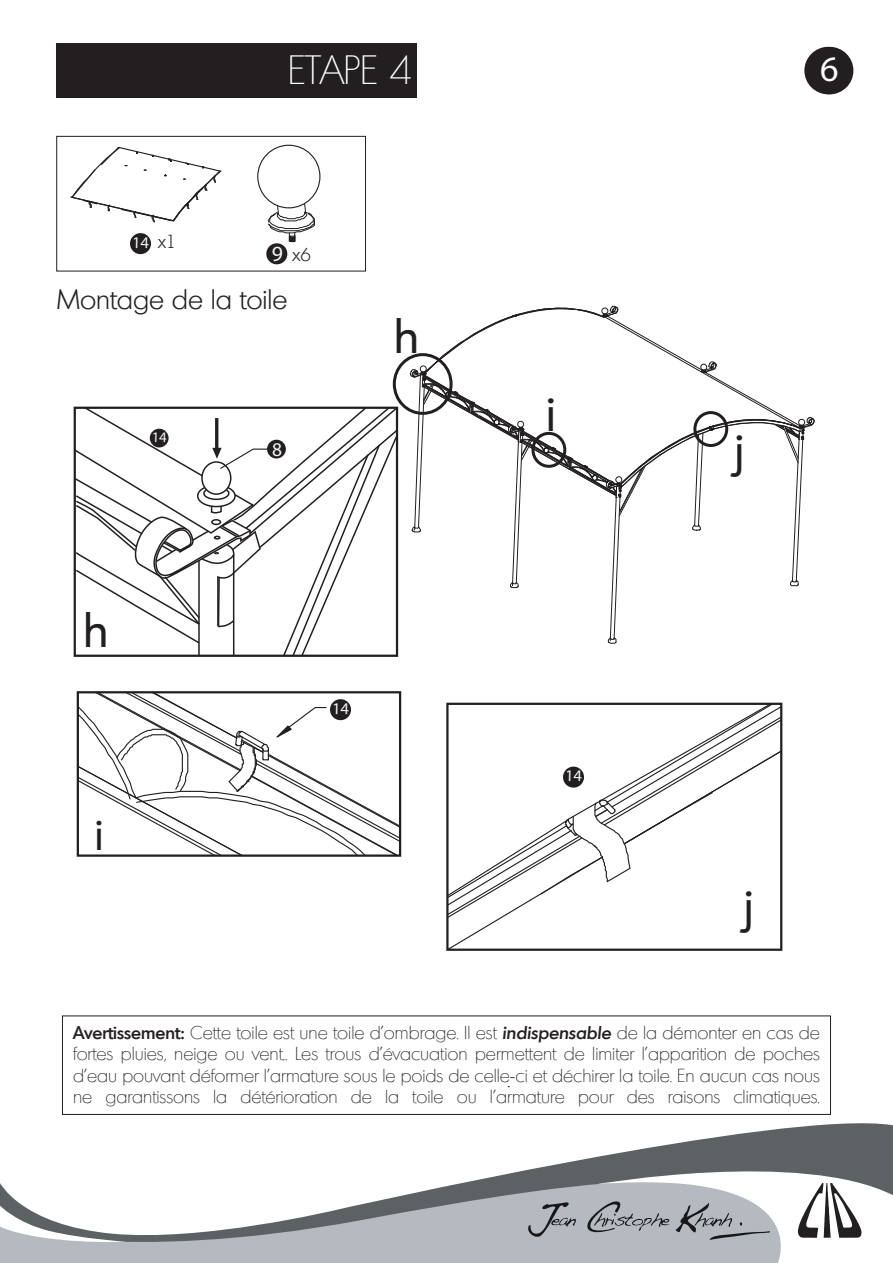
<style>
.page{position:relative;width:893px;height:1263px;background:#fff}
.page>*{position:absolute;margin:0;border:0;box-sizing:border-box;transform-origin:0 0}
.t1{font:47.7px "Montreal";color:#231f20}
.t2{font:42.6px "Montreal";color:#231f20}
.t3{font:200 39px "Montreal";color:#fff}
.t4{font:36px "Myriad Pro";color:#fff}
.t5{font:300 27px "Montreal";color:#231f20}
.t6{font:19.5px "Myriad Pro";color:#f4f5f6}
.t7{font:200 18px/21.6px "Montreal";color:#231f20;text-align:justify}
.t8{font:300 18px "Montreal";color:#231f20}
.s1{font-family:"Myriad Pro";font-weight:400;font-size:21.75px;color:#f4f5f6}
.s2{font-weight:500}
.s3{font-weight:500;font-style:italic}
</style>
<div class="page">
<div style="left:56px;top:136px;width:310px;height:135px;border:1px solid #231f20"></div>
<div style="left:130px;top:233px;width:21px;height:21px;background:#231f20;border-radius:50%"></div>
<svg style="left:62px;top:1108px;width:831px;height:41px"></svg>
<svg style="left:0;top:1146px;width:803px;height:117px"></svg>
<svg style="left:0;top:1205px;width:126px;height:40px"></svg>
<svg style="left:526px;top:1149px;width:367px;height:114px"></svg>
<svg style="left:806px;top:47px;width:47px;height:47px"></svg>
<div style="left:804px;top:47px;width:48px;height:47px;background:#231f20;border-radius:50%"></div>
<div style="left:57px;top:44px;width:360px;height:54px;background:#231f20"></div>
<div style="left:266px;top:243px;width:22px;height:22px;background:#231f20;border-radius:50%"></div>
<svg style="left:268px;top:203px;width:47px;height:39px"></svg>
<svg style="left:70px;top:147px;width:152px;height:76px"></svg>
<div style="left:258px;top:145px;width:62px;height:63px;background:#fff;border-radius:50%"></div>
<div style="left:257px;top:145px;width:63px;height:63px;border:1px solid #231f20;border-radius:50%"></div>
<svg style="left:408px;top:305px;width:407px;height:339px"></svg>
<div style="left:393px;top:353px;width:60px;height:62px;border:3px solid #231f20;border-radius:50%"></div>
<div style="left:531px;top:432px;width:35px;height:36px;border:3px solid #231f20;border-radius:50%"></div>
<div style="left:693px;top:411px;width:35px;height:36px;border:3px solid #231f20;border-radius:50%"></div>
<div style="left:601px;top:308px;width:7px;height:6px;border:1px solid #231f20;border-radius:50%"></div>
<div style="left:700px;top:364px;width:7px;height:6px;border:1px solid #231f20;border-radius:50%"></div>
<div style="left:798px;top:419px;width:7px;height:7px;border:1px solid #231f20;border-radius:50%"></div>
<div style="left:517px;top:421px;width:7px;height:7px;border:1px solid #231f20;border-radius:50%"></div>
<div style="left:420px;top:365px;width:7px;height:7px;border:1px solid #231f20;border-radius:50%"></div>
<div style="left:615px;top:476px;width:7px;height:7px;border:1px solid #231f20;border-radius:50%"></div>
<svg style="left:446px;top:702px;width:337px;height:249px"></svg>
<svg style="left:73px;top:406px;width:329px;height:451px"></svg>
<p class="t8" style="left:158px;top:230px;width:20px">x1</p>
<h3 class="t3" style="left:288px;top:48px;width:126px">ETAPE 4</h3>
<h3 class="t4" style="left:820px;top:47px;width:20px">62</h3>
<p class="t8" style="left:272px;top:244px;width:41px"><span class="s1">9</span> x6</p>
<h3 class="t5" style="left:57px;top:283px;width:232px">Montage de la toile</h3>
<h1 class="t1" style="left:83px;top:599px;width:26px">h</h1>
<h2 class="t2" style="left:95px;top:807px;width:10px">i</h2>
<p class="t6" style="left:272px;top:437px;width:11px">8</p>
<h1 class="t1" style="left:394px;top:305px;width:26px">h</h1>
<h1 class="t1" style="left:546px;top:384px;width:11px">i</h1>
<h1 class="t1" style="left:735px;top:420px;width:11px">j</h1>
<h1 class="t1" style="left:744px;top:876px;width:11px">j</h1>
<p class="t7" style="left:73px;top:1021px;width:748px"><span class="s2">Avertissement:</span> Cette toile est une toile d’ombrage. Il est <span class="s3">indispensable</span> de la démonter en cas de fortes pluies, neige ou vent.. Les trous d’évacuation permettent de limiter l’apparition de poches d’eau pouvant déformer l’armature sous le poids de celle-ci et déchirer la toile. En aucun cas nous ne garantissons la détérioration de la toile ou l’armature pour des raisons climatiques.</p>
</div>
